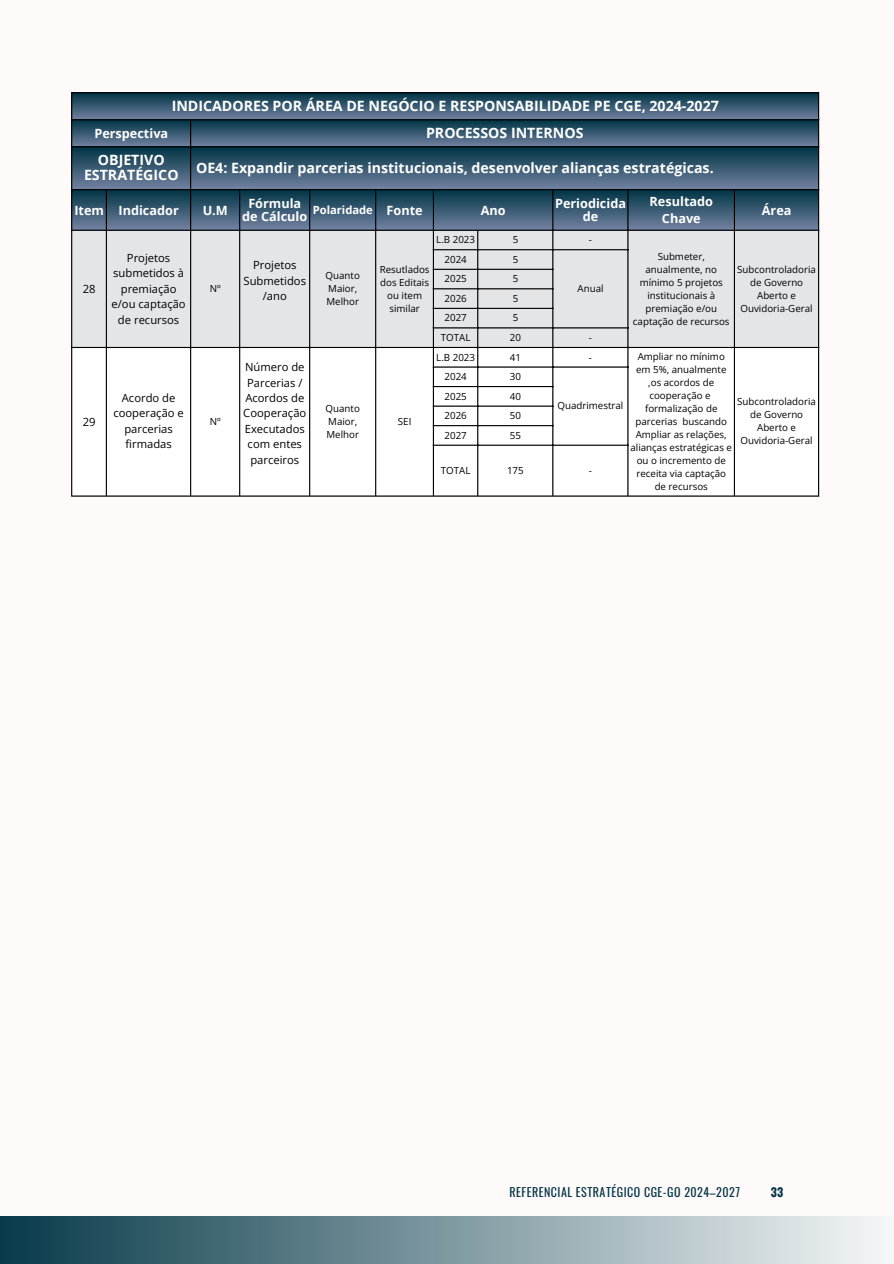
<style>
.page{position:relative;width:894px;height:1264px;background:#fff}
.page>*{position:absolute;margin:0;border:0;box-sizing:border-box;transform-origin:0 0}
.t1{font:700 14.25px/15.5px "Open Sans";color:#fff;text-align:center}
.t2{font:700 12.75px/13.8px "Open Sans";color:#fff;text-align:center}
.t3{font:12px "Oswald";letter-spacing:.04em;color:#003444}
.t4{font:700 12px "Oswald";color:#003444}
.t5{font:11.25px/15.5px "Open Sans";color:#000;text-align:center}
.t6{font:700 11.25px "Open Sans";color:#fff}
.t7{font:9.75px/13px "Open Sans";color:#000;text-align:center}
</style>
<div class="page">
<div style="left:0;top:0;width:893px;height:1263px;background:#fffafa"></div>
<div style="left:0;top:1216px;width:893px;height:47px;background:linear-gradient(to right,#083a4a,#f5f7f8)"></div>
<div style="left:72px;top:231px;width:745px;height:116px;background:#e4e5e7"></div>
<svg style="left:72px;top:348px;width:663px;height:147px"></svg>
<svg style="left:72px;top:93px;width:745px;height:26px;background:#37586f"></svg>
<svg style="left:72px;top:120px;width:118px;height:26px;background:#37586f"></svg>
<svg style="left:191px;top:120px;width:626px;height:26px;background:#37586f"></svg>
<div style="left:71px;top:147px;width:120px;height:43px;background:linear-gradient(to bottom,#013545,#7583a2)"></div>
<div style="left:190px;top:147px;width:628px;height:43px;background:linear-gradient(to bottom,#013545,#7583a2)"></div>
<svg style="left:72px;top:190px;width:34px;height:40px"></svg>
<div style="left:106px;top:189px;width:85px;height:41px;background:linear-gradient(to bottom,#003343,#7382a1)"></div>
<div style="left:190px;top:189px;width:50px;height:41px;background:linear-gradient(to bottom,#003343,#7382a1)"></div>
<div style="left:239px;top:189px;width:71px;height:41px;background:linear-gradient(to bottom,#003343,#7382a1)"></div>
<div style="left:309px;top:189px;width:67px;height:41px;background:linear-gradient(to bottom,#003343,#7382a1)"></div>
<div style="left:375px;top:189px;width:58px;height:41px;background:linear-gradient(to bottom,#003343,#7382a1)"></div>
<div style="left:433px;top:189px;width:120px;height:41px;background:linear-gradient(to bottom,#003343,#7382a1)"></div>
<div style="left:552px;top:189px;width:76px;height:41px;background:linear-gradient(to bottom,#003343,#7382a1)"></div>
<div style="left:627px;top:189px;width:107px;height:41px;background:linear-gradient(to bottom,#003343,#7382a1)"></div>
<div style="left:734px;top:189px;width:84px;height:41px;background:linear-gradient(to bottom,#003343,#7382a1)"></div>
<hr style="left:71px;top:93px;width:1px;height:402px;background:#000">
<hr style="left:106px;top:190px;width:1px;height:305px;background:#000">
<hr style="left:190px;top:120px;width:1px;height:375px;background:#000">
<hr style="left:239px;top:190px;width:1px;height:305px;background:#000">
<hr style="left:309px;top:190px;width:1px;height:305px;background:#000">
<hr style="left:375px;top:190px;width:1px;height:305px;background:#000">
<hr style="left:433px;top:190px;width:1px;height:305px;background:#000">
<hr style="left:477px;top:231px;width:1px;height:264px;background:#000">
<hr style="left:552px;top:190px;width:1px;height:305px;background:#000">
<hr style="left:627px;top:190px;width:1px;height:305px;background:#000">
<hr style="left:733px;top:190px;width:1px;height:305px;background:#000">
<hr style="left:817px;top:93px;width:2px;height:402px;background:#000">
<hr style="left:71px;top:92px;width:748px;height:1px;background:#000">
<hr style="left:71px;top:119px;width:748px;height:1px;background:#000">
<hr style="left:71px;top:146px;width:748px;height:1px;background:#000">
<hr style="left:71px;top:189px;width:748px;height:1px;background:#000">
<hr style="left:71px;top:230px;width:748px;height:1px;background:#000">
<hr style="left:433px;top:249px;width:195px;height:1px;background:#000">
<hr style="left:433px;top:269px;width:120px;height:1px;background:#000">
<hr style="left:433px;top:288px;width:120px;height:1px;background:#000">
<hr style="left:433px;top:308px;width:120px;height:1px;background:#000">
<hr style="left:433px;top:327px;width:195px;height:1px;background:#000">
<hr style="left:71px;top:347px;width:748px;height:1px;background:#000">
<hr style="left:433px;top:366px;width:195px;height:1px;background:#000">
<hr style="left:433px;top:386px;width:120px;height:1px;background:#000">
<hr style="left:433px;top:405px;width:120px;height:1px;background:#000">
<hr style="left:433px;top:425px;width:120px;height:1px;background:#000">
<hr style="left:433px;top:444px;width:195px;height:2px;background:#000">
<hr style="left:71px;top:495px;width:748px;height:1px;background:#000">
<p class="t1" style="left:172px;top:98px;width:548px">INDICADORES POR ÁREA DE NEGÓCIO E RESPONSABILIDADE PE CGE, 2024-2027</p>
<p class="t2" style="left:94px;top:126px;width:75px">Perspectiva</p>
<p class="t1" style="left:426px;top:125px;width:159px">PROCESSOS INTERNOS</p>
<p class="t1" style="left:84px;top:152px;width:96px">OBJETIVO<br>ESTRATÉGICO</p>
<p class="t1" style="left:196px;top:160px;width:519px">OE4: Expandir parcerias institucionais, desenvolver alianças estratégicas.</p>
<p class="t2" style="left:74px;top:203px;width:31px">Item</p>
<p class="t2" style="left:118px;top:203px;width:62px">Indicador</p>
<p class="t2" style="left:203px;top:203px;width:27px">U.M</p>
<p class="t2" style="left:242px;top:196px;width:67px">Fórmula de Cálculo</p>
<p class="t6" style="left:312px;top:202px;width:62px">Polaridade</p>
<p class="t2" style="left:386px;top:203px;width:38px">Fonte</p>
<p class="t2" style="left:480px;top:203px;width:26px">Ano</p>
<p class="t2" style="left:555px;top:196px;width:72px">Periodicida de</p>
<p class="t2" style="left:649px;top:192px;width:65px;line-height:17.1px">Resultado<br>Chave</p>
<p class="t2" style="left:761px;top:203px;width:31px">Área</p>
<p class="t5" style="left:83px;top:281px;width:14px">28</p>
<p class="t5" style="left:111px;top:250px;width:76px">Projetos submetidos à premiação e/ou captação de recursos</p>
<p class="t5" style="left:83px;top:413px;width:14px">29</p>
<p class="t5" style="left:113px;top:390px;width:72px">Acordo de cooperação e parcerias firmadas</p>
<p class="t7" style="left:210px;top:282px;width:12px">Nº</p>
<p class="t7" style="left:210px;top:414px;width:12px">Nº</p>
<p class="t5" style="left:243px;top:257px;width:64px">Projetos<br>Submetidos /ano</p>
<p class="t7" style="left:325px;top:269px;width:36px;text-align:left">Quanto<br>Maior,<br>Melhor</p>
<p class="t7" style="left:379px;top:262px;width:51px">Resutlados dos Editais ou item</p>
<p class="t7" style="left:389px;top:301px;width:32px">similar</p>
<p class="t5" style="left:243px;top:359px;width:64px">Número de<br>Parcerias /<br>Acordos de<br>Cooperação<br>Executados com entes parceiros</p>
<p class="t7" style="left:325px;top:401px;width:36px;text-align:left">Quanto<br>Maior,<br>Melhor</p>
<p class="t7" style="left:398px;top:414px;width:15px">SEI</p>
<p class="t7" style="left:436px;top:233px;width:40px">L.B 2023</p>
<p class="t7" style="left:512px;top:233px;width:7px">5</p>
<p class="t7" style="left:588px;top:233px;width:5px">-</p>
<p class="t7" style="left:444px;top:252px;width:24px">2024</p>
<p class="t7" style="left:512px;top:252px;width:7px">5</p>
<p class="t7" style="left:444px;top:272px;width:24px">2025</p>
<p class="t7" style="left:512px;top:272px;width:7px">5</p>
<p class="t7" style="left:444px;top:291px;width:24px">2026</p>
<p class="t7" style="left:512px;top:291px;width:7px">5</p>
<p class="t7" style="left:444px;top:311px;width:24px">2027</p>
<p class="t7" style="left:512px;top:311px;width:7px">5</p>
<p class="t7" style="left:441px;top:331px;width:31px">TOTAL</p>
<p class="t7" style="left:509px;top:331px;width:13px">20</p>
<p class="t7" style="left:588px;top:331px;width:5px">-</p>
<p class="t7" style="left:577px;top:282px;width:27px">Anual</p>
<p class="t7" style="left:632px;top:249px;width:98px">Submeter, anualmente, no mínimo 5 projetos institucionais à premiação e/ou captação de recursos</p>
<p class="t7" style="left:737px;top:262px;width:80px">Subcontroladoria de Governo<br>Aberto e<br>Ouvidoria-Geral</p>
<p class="t7" style="left:436px;top:350px;width:40px">L.B 2023</p>
<p class="t7" style="left:509px;top:350px;width:13px">41</p>
<p class="t7" style="left:588px;top:350px;width:5px">-</p>
<p class="t7" style="left:630px;top:349px;width:103px">Ampliar no mínimo em 5%, anualmente ,os acordos de cooperação e formalização de parcerias buscando<br>Ampliar as relações, alianças estratégicas e ou o incremento de receita via captação de recursos</p>
<p class="t7" style="left:444px;top:370px;width:24px">2024</p>
<p class="t7" style="left:509px;top:370px;width:13px">30</p>
<p class="t7" style="left:444px;top:389px;width:24px">2025</p>
<p class="t7" style="left:509px;top:389px;width:13px">40</p>
<p class="t7" style="left:444px;top:409px;width:24px">2026</p>
<p class="t7" style="left:509px;top:409px;width:13px">50</p>
<p class="t7" style="left:444px;top:428px;width:24px">2027</p>
<p class="t7" style="left:509px;top:428px;width:13px">55</p>
<p class="t7" style="left:441px;top:463px;width:31px">TOTAL</p>
<h1 class="t7" style="left:507px;top:463px;width:18px">175</h1>
<p class="t7" style="left:588px;top:463px;width:5px">-</p>
<p class="t7" style="left:737px;top:395px;width:80px">Subcontroladoria de Governo<br>Aberto e<br>Ouvidoria-Geral</p>
<p class="t7" style="left:557px;top:399px;width:67px">Quadrimestral</p>
<p class="t3" style="left:509px;top:1182px;width:232px">REFERENCIAL ESTRATÉGICO CGE-GO 2024–2027</p>
<p class="t4" style="left:770px;top:1182px;width:14px">33</p>
</div>
